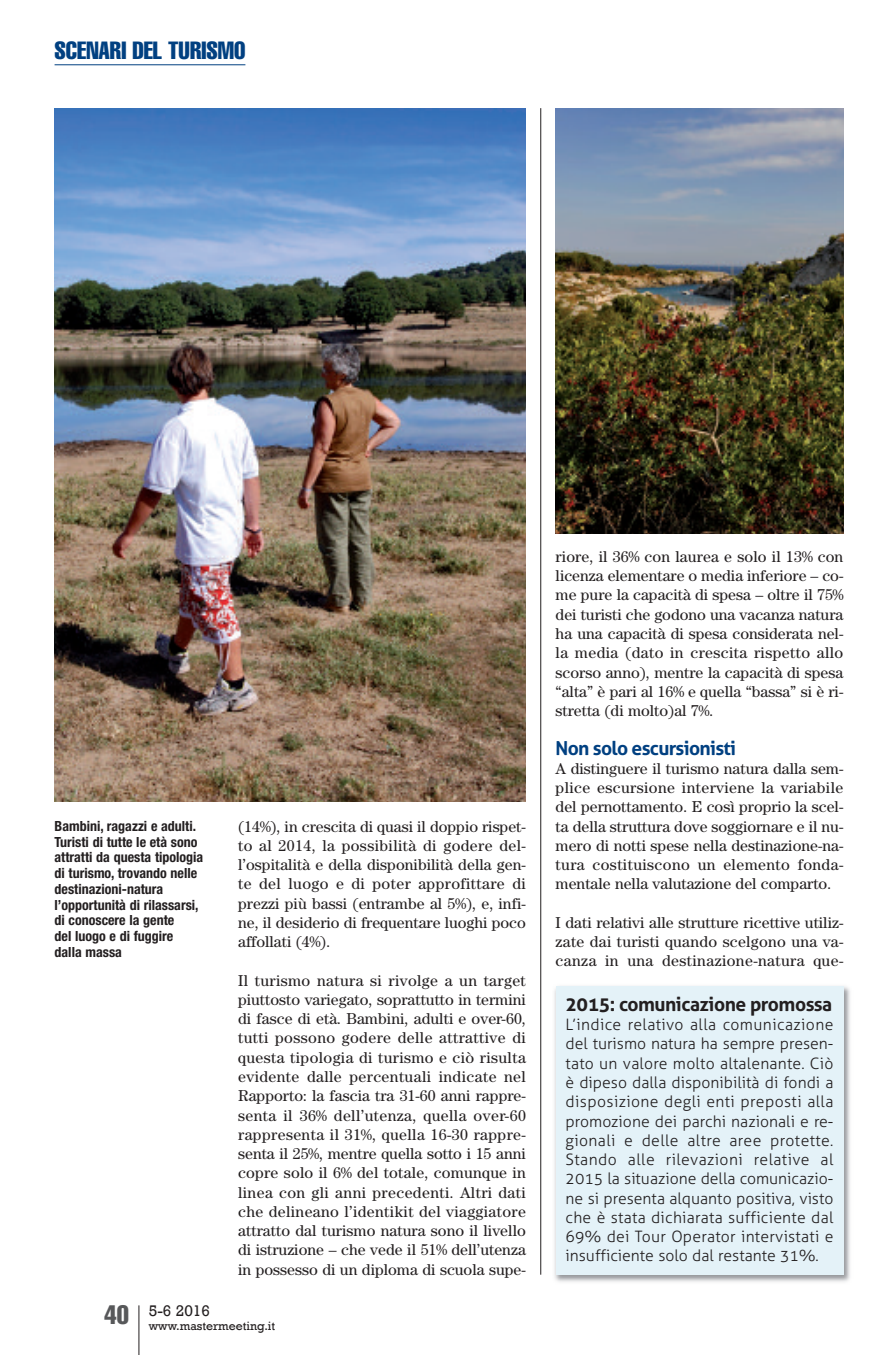
<style>
.page{position:relative;width:893px;height:1355px;background:#fff}
.page>*{position:absolute;margin:0;border:0;box-sizing:border-box;transform-origin:0 0}
.t1{font:extra-condensed 24.5px "Helvetica";color:#014081}
.t2{font:700 19.25px "Aller";letter-spacing:-.025em;color:#231f20}
.t3{font:700 19.25px "Aller";letter-spacing:-.035em;color:#014081}
.t4{font:15.75px/19.2px "Century";color:#231f20;text-align:justify}
.t5{font:300 15.75px/19.2px "Aller";color:#231f20;text-align:justify}
.t6{font:15.75px "Rockwell";color:#231f20}
.t7{font:700 condensed 14px/15.8px "Helvetica Neue";color:#231f20}
.t8{font:12.25px "Rockwell";color:#231f20}
</style>
<div class="page">
<hr style="left:138px;top:1305px;width:1px;height:49px;background:#231f20">
<hr style="left:55px;top:64px;width:190px;height:1px;background:#014081">
<hr style="left:540px;top:108px;width:1px;height:1166px;background:#231f20">
<img style="left:55px;top:108px;width:471px;height:693px">
<img style="left:554px;top:986px;width:296px;height:296px">
<div style="left:556px;top:986px;width:287px;height:289px;background:#e4f2f8"></div>
<img style="left:556px;top:108px;width:287px;height:425px">
<h1 class="t1" style="left:55px;top:42px;width:192px">SCENARI DEL TURISMO</h1>
<p class="t7" style="left:55px;top:819px;width:150px">Bambini, ragazzi e adulti.<br>Turisti di tutte le età sono attratti da questa tipologia di turismo, trovando nelle destinazioni-natura l’opportunità di rilassarsi, di conoscere la gente<br>del luogo e di fuggire dalla massa</p>
<p class="t4" style="left:238px;top:818px;width:289px">(14%), in crescita di quasi il doppio rispet&shy;to al 2014, la possibilità di godere del&shy;l’ospitalità e della disponibilità della gen&shy;te del luogo e di poter approfittare di prezzi più bassi (entrambe al 5%), e, infi&shy;ne, il desiderio di frequentare luoghi poco affollati (4%).</p>
<p class="t4" style="left:238px;top:972px;width:289px">Il turismo natura si rivolge a un target piuttosto variegato, soprattutto in termini di fasce di età. Bambini, adulti e over-60, tutti possono godere delle attrattive di questa tipologia di turismo e ciò risulta evidente dalle percentuali indicate nel Rapporto: la fascia tra 31-60 anni rappre&shy;senta il 36% dell’utenza, quella over-60 rappresenta il 31%, quella 16-30 rappre&shy;senta il 25%, mentre quella sotto i 15 anni copre solo il 6% del totale, comunque in linea con gli anni precedenti. Altri dati che delineano l’identikit del viaggiatore attratto dal turismo natura sono il livello di istruzione – che vede il 51% dell’utenza in possesso di un diploma di scuola supe-</p>
<p class="t8" style="left:105px;top:1318px;width:172px"><sup>40</sup> www.mastermeeting.it</p>
<p class="t6" style="left:149px;top:1300px;width:63px">5-6 2016</p>
<p class="t4" style="left:556px;top:548px;width:289px">riore, il 36% con laurea e solo il 13% con licenza elementare o media inferiore – co&shy;me pure la capacità di spesa – oltre il 75% dei turisti che godono una vacanza natura ha una capacità di spesa considerata nel&shy;la media (dato in crescita rispetto allo scorso anno), mentre la capacità di spesa “alta” è pari al 16% e quella “bassa” si è ri&shy;stretta (di molto)al 7%.</p>
<p class="t3" style="left:556px;top:736px;width:182px">Non solo escursionisti</p>
<p class="t4" style="left:556px;top:760px;width:289px">A distinguere il turismo natura dalla sem&shy;plice escursione interviene la variabile del pernottamento. E così proprio la scel&shy;ta della struttura dove soggiornare e il nu&shy;mero di notti spese nella destinazione-na&shy;tura costituiscono un elemento fonda&shy;mentale nella valutazione del comparto.</p>
<p class="t4" style="left:556px;top:914px;width:289px">I dati relativi alle strutture ricettive utiliz&shy;zate dai turisti quando scelgono una va&shy;canza in una destinazione-natura que-</p>
<p class="t2" style="left:566px;top:992px;width:268px">2015: comunicazione promossa</p>
<p class="t5" style="left:566px;top:1015px;width:269px">L’indice relativo alla comunicazione del turismo natura ha sempre presen&shy;tato un valore molto altalenante. Ciò è dipeso dalla disponibilità di fondi a disposizione degli enti preposti alla promozione dei parchi nazionali e re&shy;gionali e delle altre aree protette.<br>Stando alle rilevazioni relative al 2015 la situazione della comunicazio&shy;ne si presenta alquanto positiva, visto che è stata dichiarata sufficiente dal 69% dei Tour Operator intervistati e insufficiente solo dal restante 31%.</p>
</div>
